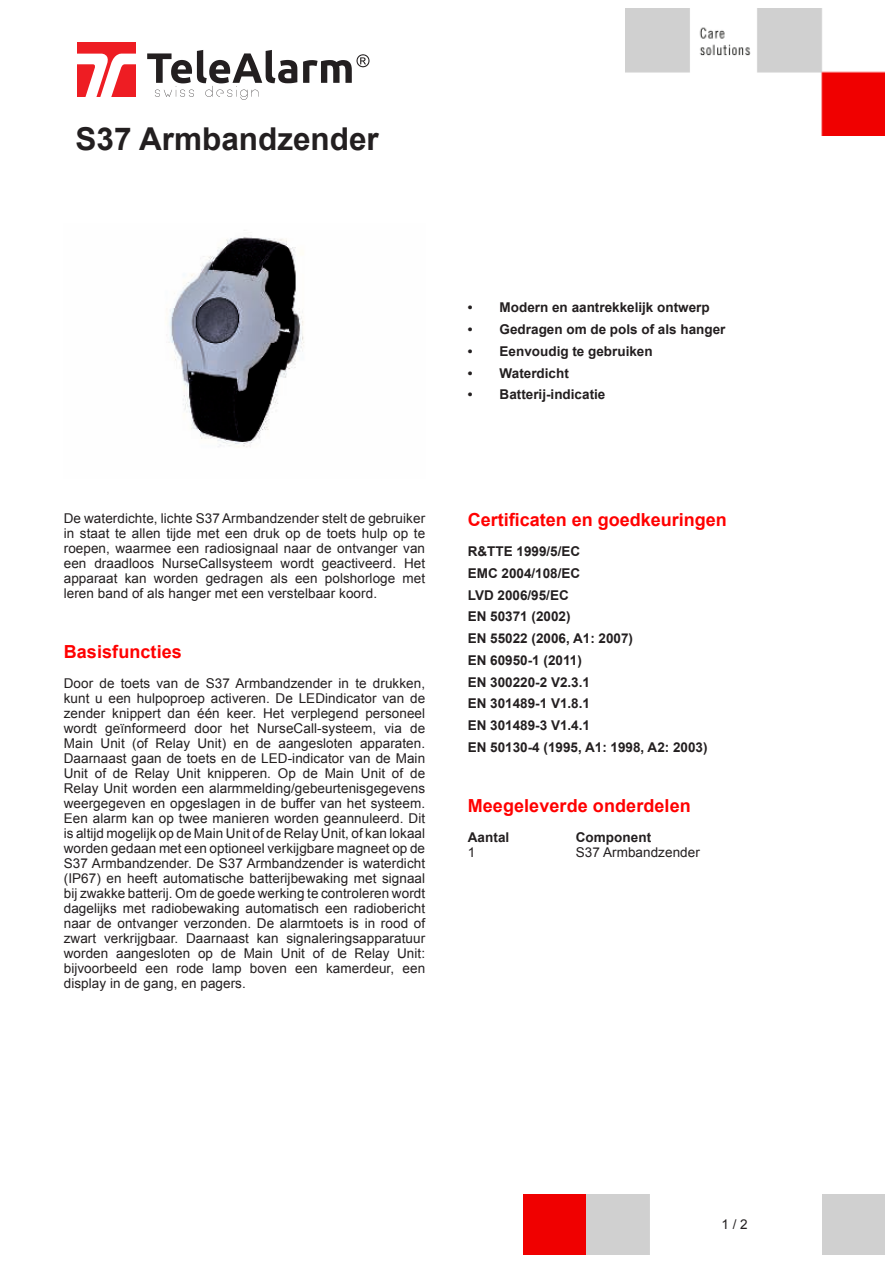
<style>
.page{position:relative;width:893px;height:1263px;background:#fff}
.page>*{position:absolute;margin:0;border:0;box-sizing:border-box;transform-origin:0 0}
.t1{font:700 31.5px "Arial";color:#231f20}
.t2{font:700 18px "Arial";letter-spacing:.005em;color:#f00}
.t3{font:13.5px/15px "Arial";letter-spacing:.005em;color:#231f20;text-align:justify}
.t4{font:700 13.5px/21.8px "Arial";color:#231f20}
</style>
<div class="page">
<div style="left:77px;top:43px;width:59px;height:54px;background:#ee1d23"></div>
<svg style="left:77px;top:50px;width:220px;height:50px"></svg>
<svg style="left:303px;top:54px;width:66px;height:29px"></svg>
<img style="left:625px;top:9px;width:259px;height:126px">
<img style="left:523px;top:1194px;width:361px;height:60px">
<img style="left:168px;top:237px;width:136px;height:210px">
<h1 class="t1" style="left:75px;top:118px;width:305px">S37 Armbandzender</h1>
<p class="t4" style="left:468px;top:297px;width:243px">• Modern en aantrekkelijk ontwerp</p>
<p class="t4" style="left:468px;top:319px;width:259px">• Gedragen om de pols of als hanger</p>
<p class="t4" style="left:468px;top:341px;width:186px">• Eenvoudig te gebruiken</p>
<p class="t4" style="left:468px;top:362px;width:103px">• Waterdicht</p>
<p class="t4" style="left:468px;top:384px;width:139px">• Batterij-indicatie</p>
<p class="t3" style="left:64px;top:512px;width:363px">De waterdichte, lichte S37 Armbandzender stelt de gebruiker in staat te allen tijde met een druk op de toets hulp op te roepen, waarmee een radiosignaal naar de ontvanger van een draadloos NurseCallsysteem wordt geactiveerd. Het apparaat kan worden gedragen als een polshorloge met leren band of als hanger met een verstelbaar koord.</p>
<h2 class="t2" style="left:64px;top:641px;width:120px">Basisfuncties</h2>
<p class="t3" style="left:64px;top:677px;width:363px">Door de toets van de S37 Armbandzender in te drukken, kunt u een hulpoproep activeren. De LEDindicator van de zender knippert dan één keer. Het verplegend personeel wordt geïnformeerd door het NurseCall-systeem, via de Main Unit (of Relay Unit) en de aangesloten apparaten.<br>Daarnaast gaan de toets en de LED-indicator van de Main Unit of de Relay Unit knipperen. Op de Main Unit of de Relay Unit worden een alarmmelding/gebeurtenisgegevens weergegeven en opgeslagen in de buffer van het systeem.<br>Een alarm kan op twee manieren worden geannuleerd. Dit is altijd mogelijk op de Main Unit of de Relay Unit, of kan lokaal worden gedaan met een optioneel verkijgbare magneet op de S37 Armbandzender. De S37 Armbandzender is waterdicht (IP67) en heeft automatische batterijbewaking met signaal bij zwakke batterij. Om de goede werking te controleren wordt dagelijks met radiobewaking automatisch een radiobericht naar de ontvanger verzonden. De alarmtoets is in rood of zwart verkrijgbaar. Daarnaast kan signaleringsapparatuur worden aangesloten op de Main Unit of de Relay Unit: bijvoorbeeld een rode lamp boven een kamerdeur, een display in de gang, en pagers.</p>
<h2 class="t2" style="left:468px;top:508px;width:261px">Certificaten en goedkeuringen</h2>
<p class="t4" style="left:468px;top:541px;width:241px">R&amp;TTE 1999/5/EC<br>EMC 2004/108/EC<br>LVD 2006/95/EC<br>EN 50371 (2002)<br>EN 55022 (2006, A1: 2007)<br>EN 60950-1 (2011)<br>EN 300220-2 V2.3.1<br>EN 301489-1 V1.8.1<br>EN 301489-3 V1.4.1<br>EN 50130-4 (1995, A1: 1998, A2: 2003)</p>
<h2 class="t2" style="left:468px;top:794px;width:225px">Meegeleverde onderdelen</h2>
<p class="t4" style="left:468px;top:827px;width:43px">Aantal</p>
<p class="t4" style="left:576px;top:827px;width:77px">Component</p>
<p class="t3" style="left:468px;top:846px;width:9px">1</p>
<p class="t3" style="left:576px;top:846px;width:126px">S37 Armbandzender</p>
<p class="t3" style="left:721px;top:1217px;width:28px">1 / 2</p>
</div>
